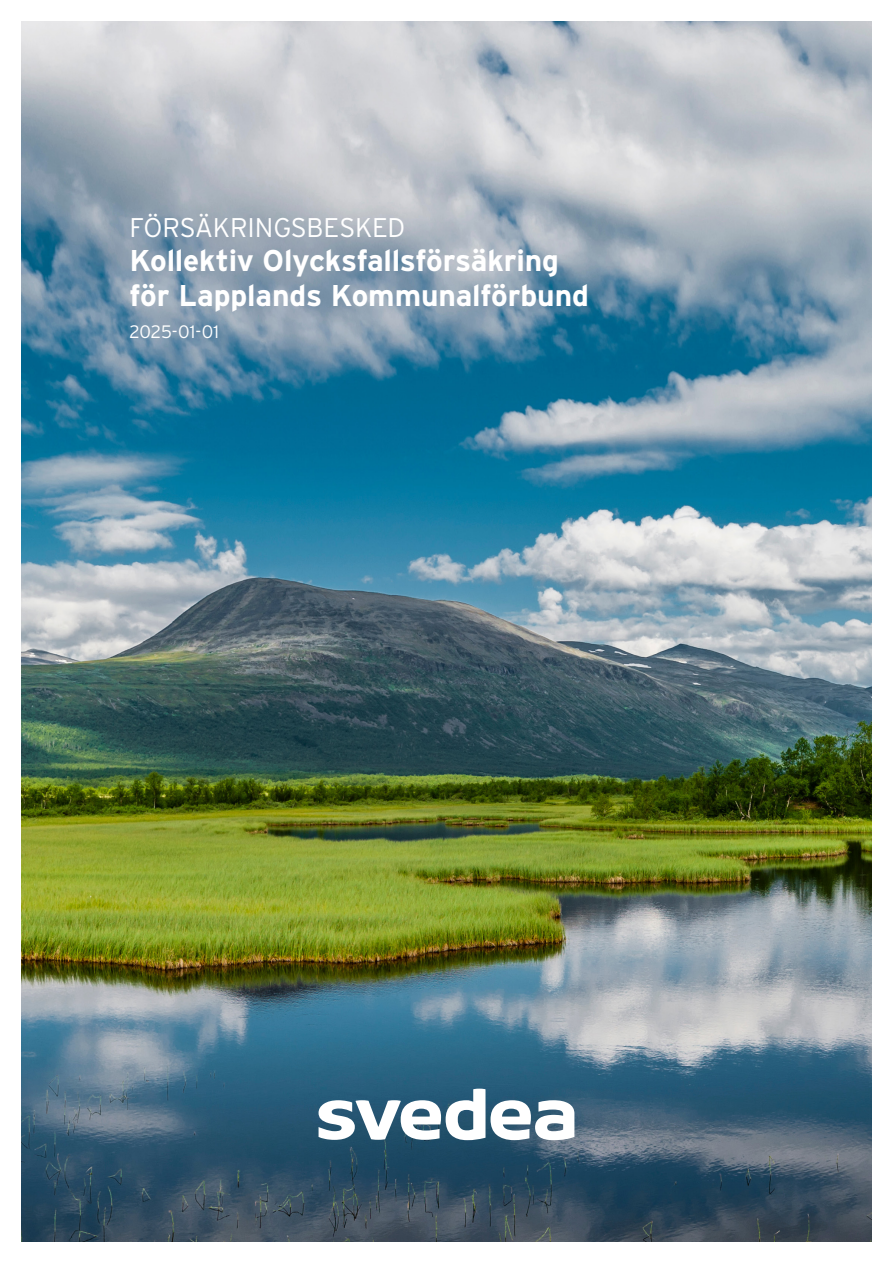
<style>
.page{position:relative;width:893px;height:1263px;background:#fff}
.page>*{position:absolute;margin:0;border:0;box-sizing:border-box;transform-origin:0 0}
.t1{font:700 30px/34.5px "Interstate";letter-spacing:-.005em;color:#fff}
.t2{font:300 27px "Interstate";letter-spacing:-.01em;color:#fff}
.Rubrik_1{font:300 18px "Interstate";color:#fff}
</style>
<div class="page">
<img style="left:21px;top:21px;width:850px;height:1221px">
<svg style="left:491px;top:1100px;width:83px;height:40px"></svg>
<svg style="left:319px;top:1089px;width:166px;height:51px"></svg>
<p class="t2" style="left:130px;top:212px;width:277px">FÖRSÄKRINGSBESKED</p>
<p class="t1" style="left:130px;top:243px;width:461px">Kollektiv Olycksfallsförsäkring för Lapplands Kommunalförbund</p>
<p class="Rubrik_1" style="left:130px;top:321px;width:91px">2025-01-01</p>
</div>
